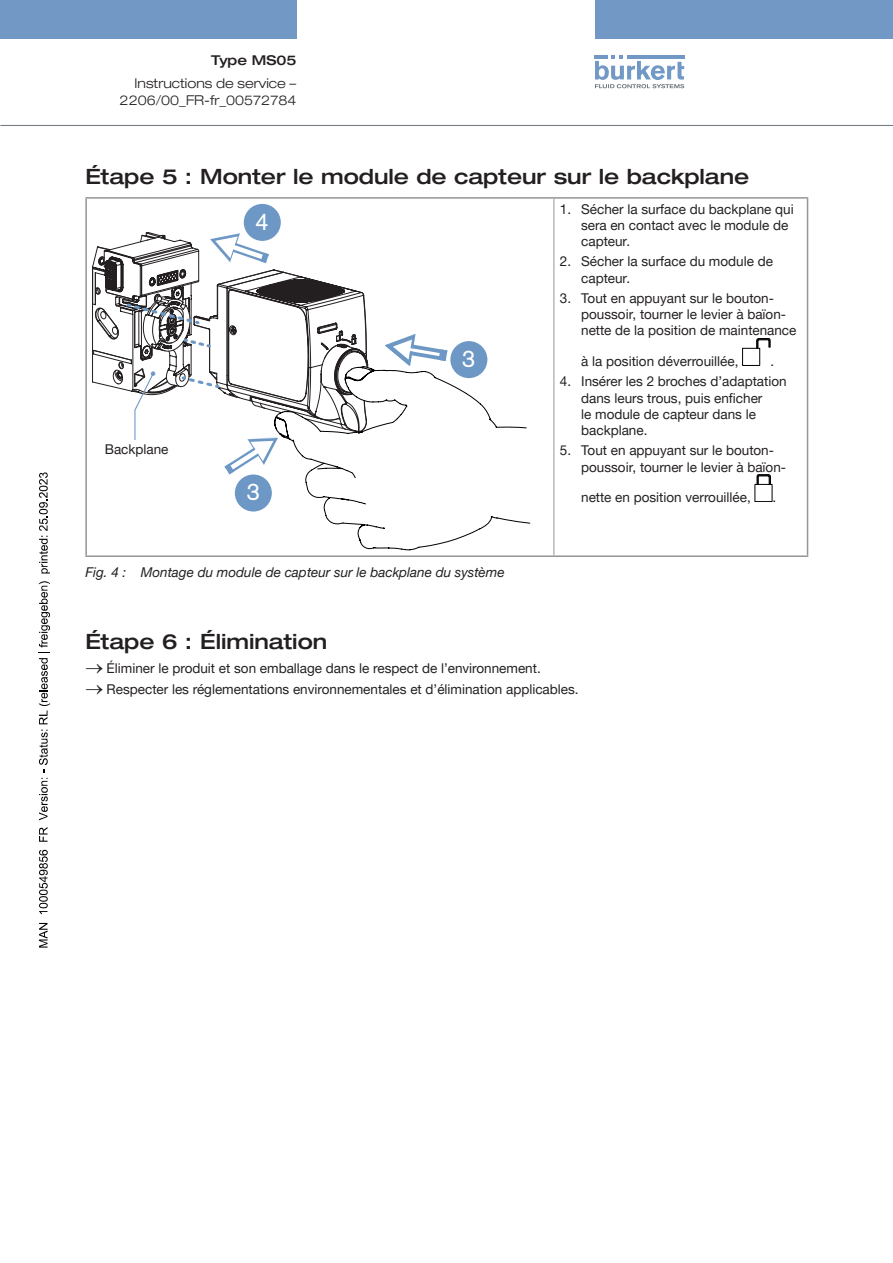
<style>
.page{position:relative;width:893px;height:1263px;background:#fff}
.page>*{position:absolute;margin:0;border:0;box-sizing:border-box;transform-origin:0 0}
.t1{font:24px "Akzidenz Grotesk BQ";color:#fff}
.t2{font:500 expanded 21px "Helvetica Neue LTW1 G";color:#231f20}
.Techn-Daten{font:13.5px/16.2px "Helvetica Neue LTW1 G";color:#231f20}
.t3{font:italic 13.5px "Helvetica Neue LTW1 G";color:#231f20}
.t4{font:300 expanded 13.5px/16.2px "Helvetica Neue LTW1 G";color:#231f20;text-align:right}
.t5{font:500 expanded 13.5px "Helvetica Neue LTW1 G";color:#231f20}
</style>
<div class="page">
<div style="left:0;top:0;width:297px;height:38px;background:#7299c6"></div>
<div style="left:595px;top:0;width:298px;height:38px;background:#7299c6"></div>
<svg style="left:595px;top:55px;width:89px;height:33px"></svg>
<hr style="left:0;top:125px;width:893px;height:1px;background:#6a747b">
<hr style="left:553px;top:199px;width:1px;height:356px;background:#939598">
<hr style="left:85px;top:197px;width:469px;height:2px;background:#939598">
<hr style="left:85px;top:199px;width:2px;height:356px;background:#939598">
<hr style="left:554px;top:197px;width:254px;height:2px;background:#939598">
<hr style="left:807px;top:199px;width:1px;height:356px;background:#939598">
<hr style="left:85px;top:555px;width:469px;height:2px;background:#939598">
<hr style="left:554px;top:555px;width:254px;height:2px;background:#939598">
<div style="left:244px;top:204px;width:37px;height:37px;background:#6d98c5;border-radius:50%"></div>
<div style="left:235px;top:474px;width:37px;height:37px;background:#6d98c5;border-radius:50%"></div>
<div style="left:450px;top:341px;width:37px;height:37px;background:#6d98c5;border-radius:50%"></div>
<svg style="left:305px;top:366px;width:225px;height:184px"></svg>
<svg style="left:383px;top:334px;width:65px;height:44px"></svg>
<svg style="left:92px;top:232px;width:276px;height:242px"></svg>
<div style="left:742px;top:348px;width:18px;height:18px;border:1px solid #000"></div>
<svg style="left:756px;top:338px;width:14px;height:11px"></svg>
<div style="left:754px;top:484px;width:18px;height:18px;border:1px solid #000"></div>
<svg style="left:756px;top:474px;width:15px;height:11px"></svg>
<svg style="left:39px;top:923px;width:9px;height:24px"></svg>
<svg style="left:39px;top:850px;width:9px;height:64px"></svg>
<svg style="left:39px;top:827px;width:9px;height:15px"></svg>
<svg style="left:39px;top:581px;width:11px;height:239px"></svg>
<svg style="left:39px;top:472px;width:11px;height:101px"></svg>
<p class="t5" style="left:211px;top:51px;width:87px">Type MS05</p>
<p class="t4" style="left:120px;top:75px;width:178px">Instructions de service –<br>2206/00_FR-fr_00572784</p>
<p class="t2" style="left:85px;top:163px;width:665px">Étape 5 : Monter le module de capteur sur le backplane</p>
<p class="t1" style="left:255px;top:207px;width:15px">4</p>
<p class="Techn-Daten" style="left:581px;top:201px;width:214px;text-indent:-21px">1. Sécher la surface du backplane qui sera en contact avec le module de capteur.</p>
<p class="Techn-Daten" style="left:581px;top:253px;width:193px;text-indent:-21px">2. Sécher la surface du module de capteur.</p>
<p class="Techn-Daten" style="left:581px;top:290px;width:217px;text-indent:-21px">3. Tout en appuyant sur le bouton&shy;poussoir, tourner le levier à baïon&shy;nette de la position de maintenance</p>
<p class="Techn-Daten" style="left:581px;top:353px;width:159px">à la position déverrouillée,</p>
<p class="Techn-Daten" style="left:770px;top:353px;width:5px">.</p>
<p class="Techn-Daten" style="left:581px;top:373px;width:207px;text-indent:-21px">4. Insérer les 2 broches d’adaptation dans leurs trous, puis enficher<br>le module de capteur dans le backplane.</p>
<p class="Techn-Daten" style="left:581px;top:442px;width:206px;text-indent:-21px">5. Tout en appuyant sur le bouton&shy;poussoir, tourner le levier à baïon-</p>
<p class="Techn-Daten" style="left:581px;top:489px;width:171px">nette en position verrouillée,</p>
<p class="Techn-Daten" style="left:772px;top:489px;width:5px">.</p>
<p class="t1" style="left:462px;top:344px;width:15px">3</p>
<p class="Techn-Daten" style="left:105px;top:441px;width:65px">Backplane</p>
<p class="t1" style="left:246px;top:478px;width:15px">3</p>
<p class="t3" style="left:85px;top:564px;width:421px">Fig. 4 : Montage du module de capteur sur le backplane du système</p>
<p class="t2" style="left:85px;top:628px;width:243px">Étape 6 : Élimination</p>
<p class="Techn-Daten" style="left:85px;top:660px;width:457px">→ Éliminer le produit et son emballage dans le respect de l’environnement.</p>
<p class="Techn-Daten" style="left:85px;top:681px;width:495px">→ Respecter les réglementations environnementales et d’élimination applicables.</p>
</div>
